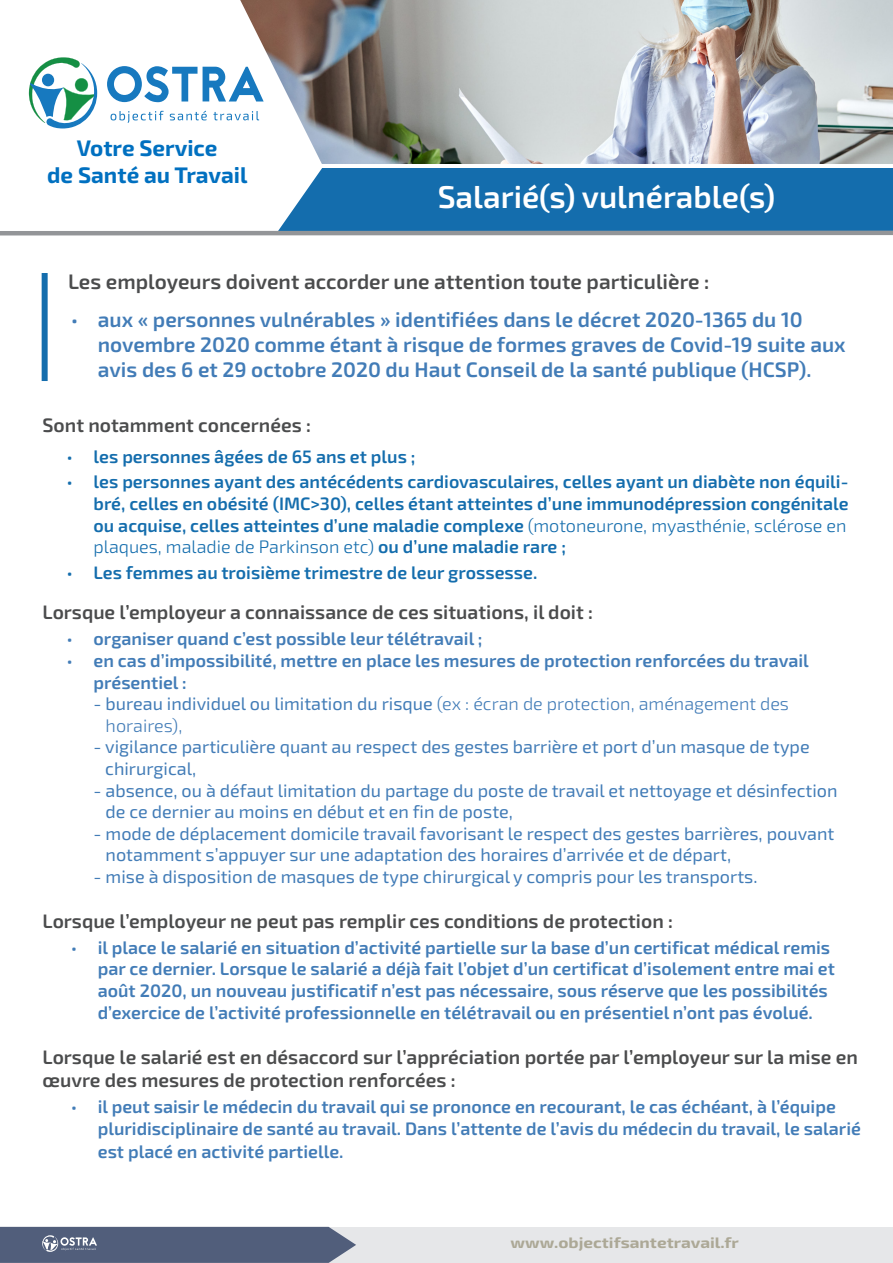
<style>
.page{position:relative;width:893px;height:1263px;background:#fff}
.page>*{position:absolute;margin:0;border:0;box-sizing:border-box;transform-origin:0 0}
.t1{font:600 31.5px "Exo 2";color:#fff}
.t2{font:700 22.5px/27px "Exo 2";color:#0070c0;text-align:center}
.t3{font:600 21px/25.2px "Exo 2";color:#427cb7}
.t4{font:600 21px "Exo 2";color:#4b4c4d}
.t5{font:600 19.5px "Exo 2";color:#4b4c4d}
.t6{font:600 18px/21.6px "Exo 2";color:#427cb7}
.t7{font:18px/21.6px "Exo 2";color:#427cb7}
.t8{font:600 18px/21.6px "Exo 2";color:#146dad;text-align:justify}
.t9{font:300 18px/21.6px "Exo 2";color:#427cb7}
.t10{font:700 15px "Exo 2";color:#aca896;scale:1.15 1}
.s1{font-weight:400}
.s2{font-weight:300}
</style>
<div class="page">
<div style="left:0;top:1227px;width:893px;height:36px;background:#e6e7e9"></div>
<svg style="left:0;top:1227px;width:356px;height:36px;background:#5a6682"></svg>
<div style="left:0;top:168px;width:893px;height:64px;background:#146dad"></div>
<img style="left:441px;top:0;width:452px;height:163px">
<svg style="left:0;top:0;width:441px;height:236px"></svg>
<svg style="left:29px;top:57px;width:68px;height:71px"></svg>
<div style="left:42px;top:74px;width:12px;height:12px;background:#1779bf;border-radius:50%"></div>
<svg style="left:111px;top:111px;width:53px;height:12px"></svg>
<svg style="left:170px;top:111px;width:37px;height:9px"></svg>
<svg style="left:213px;top:111px;width:46px;height:9px"></svg>
<svg style="left:107px;top:66px;width:157px;height:36px"></svg>
<hr style="left:0;top:231px;width:893px;height:4px;background:#939598">
<div style="left:42px;top:273px;width:6px;height:108px;background:#146dad"></div>
<p class="t2" style="left:47px;top:135px;width:202px">Votre Service<br>de Santé au Travail</p>
<h1 class="t1" style="left:438px;top:178px;width:339px">Salarié(s) vulnérable(s)</h1>
<p class="t4" style="left:68px;top:269px;width:643px">Les employeurs doivent accorder une attention toute particulière :</p>
<p class="t3" style="left:98px;top:307px;width:749px;text-indent:-27px"><span class="s1">•</span> aux « personnes vulnérables » identifiées dans le décret 2020-1365 du 10 novembre 2020 comme étant à risque de formes graves de Covid-19 suite aux avis des 6 et 29 octobre 2020 du Haut Conseil de la santé publique (HCSP).</p>
<p class="t5" style="left:43px;top:414px;width:270px">Sont notamment concernées :</p>
<p class="t8" style="left:67px;top:446px;width:350px"><span class="s1">•</span> les personnes âgées de 65 ans et plus ;</p>
<p class="t8" style="left:94px;top:472px;width:757px;text-indent:-27px"><span class="s1">•</span> les personnes ayant des antécédents cardiovasculaires, celles ayant un diabète non équili&shy;bré, celles en obésité (IMC&gt;30), celles étant atteintes d’une immunodépression congénitale ou acquise, celles atteintes d’une maladie complexe <span class="s2">(motoneurone, myasthénie, sclérose en plaques, maladie de Parkinson etc)</span> ou d’une maladie rare ;</p>
<p class="t8" style="left:67px;top:562px;width:472px"><span class="s1">•</span> Les femmes au troisième trimestre de leur grossesse.</p>
<p class="t5" style="left:43px;top:601px;width:552px">Lorsque l’employeur a connaissance de ces situations, il doit :</p>
<p class="t6" style="left:67px;top:629px;width:417px"><span class="s1">•</span> organiser quand c’est possible leur télétravail ;</p>
<p class="t6" style="left:94px;top:650px;width:717px;text-indent:-27px"><span class="s1">•</span> en cas d’impossibilité, mettre en place les mesures de protection renforcées du travail présentiel :</p>
<p class="t9" style="left:106px;top:693px;width:685px;text-indent:-12px"><span class="s1">- bureau individuel ou limitation du risque</span> (ex : écran de protection, aménagement des horaires),</p>
<p class="t7" style="left:105px;top:737px;width:706px;text-indent:-12px">- vigilance particulière quant au respect des gestes barrière et port d’un masque de type chirurgical,</p>
<p class="t7" style="left:106px;top:780px;width:733px;text-indent:-12px">- absence, ou à défaut limitation du partage du poste de travail et nettoyage et désinfection de ce dernier au moins en début et en fin de poste,</p>
<p class="t7" style="left:106px;top:823px;width:730px;text-indent:-12px">- mode de déplacement domicile travail favorisant le respect des gestes barrières, pouvant notamment s’appuyer sur une adaptation des horaires d’arrivée et de départ,</p>
<p class="t7" style="left:94px;top:866px;width:665px">- mise à disposition de masques de type chirurgical y compris pour les transports.</p>
<p class="t5" style="left:43px;top:909px;width:632px">Lorsque l’employeur ne peut pas remplir ces conditions de protection :</p>
<p class="t6" style="left:98px;top:937px;width:739px;text-indent:-27px"><span class="s1">•</span> il place le salarié en situation d’activité partielle sur la base d’un certificat médical remis par ce dernier. Lorsque le salarié a déjà fait l’objet d’un certificat d’isolement entre mai et août 2020, un nouveau justificatif n’est pas nécessaire, sous réserve que les possibilités d’exercice de l’activité professionnelle en télétravail ou en présentiel n’ont pas évolué.</p>
<p class="t5" style="left:43px;top:1045px;width:817px">Lorsque le salarié est en désaccord sur l’appréciation portée par l’employeur sur la mise en</p>
<p class="t5" style="left:43px;top:1069px;width:415px">œuvre des mesures de protection renforcées :</p>
<p class="t6" style="left:98px;top:1096px;width:765px;text-indent:-27px"><span class="s1">•</span> il peut saisir le médecin du travail qui se prononce en recourant, le cas échéant, à l’équipe pluridisciplinaire de santé au travail. Dans l’attente de l’avis du médecin du travail, le salarié</p>
<p class="t6" style="left:98px;top:1141px;width:247px">est placé en activité partielle.</p>
<p class="t10" style="left:511px;top:1233px;width:200px">www.objectifsantetravail.fr</p>
</div>
